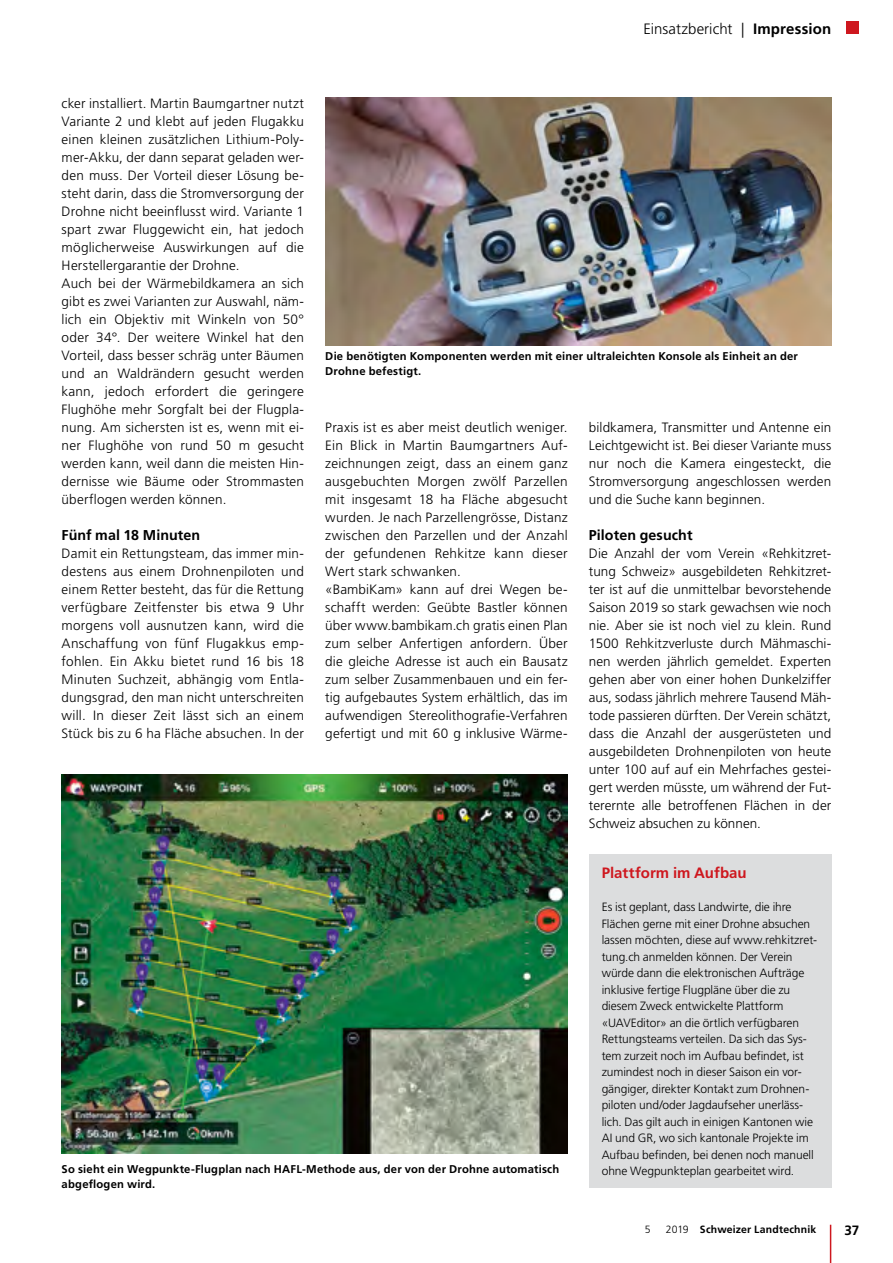
<style>
.page{position:relative;width:893px;height:1263px;background:#fff}
.page>*{position:absolute;margin:0;border:0;box-sizing:border-box;transform-origin:0 0}
.t1{font:300 15px "Frutiger LT Std";color:#000}
.t2{font:700 15px "Frutiger LT Std";letter-spacing:.005em;color:#ce171e}
.t3{font:700 14.25px "Frutiger LT Std";letter-spacing:.005em;color:#000}
.t4{font:300 13.5px/18px "Frutiger LT Std";letter-spacing:.01em;color:#000;text-align:justify}
.t5{font:700 13.5px "Frutiger LT Std";color:#000}
.t6{font:300 12px/16.5px "Frutiger LT Std";letter-spacing:-.005em;color:#000}
.t7{font:700 11.25px/15px "Frutiger LT Std";letter-spacing:.015em;color:#000}
.t8{font:700 10.5px "Frutiger LT Std";letter-spacing:.015em;color:#000}
.t9{font:300 10.5px "Frutiger LT Std";color:#000}
.s1{font-weight:700}
.s2{font-weight:300}
</style>
<div class="page">
<hr style="left:830px;top:1225px;width:1px;height:38px;background:#ce171e">
<div style="left:846px;top:21px;width:13px;height:13px;background:#ce171e"></div>
<div style="left:589px;top:854px;width:242px;height:334px;background:#dcddde"></div>
<img style="left:325px;top:98px;width:506px;height:248px">
<img style="left:62px;top:774px;width:506px;height:379px">
<p class="t1" style="left:644px;top:20px;width:189px">Einsatzbericht | <span class="s1">Impression</span></p>
<p class="t4" style="left:62px;top:95px;width:244px;text-align:left">cker installiert. Martin Baumgartner nutzt Variante 2 und klebt auf jeden Flugakku einen kleinen zusätzlichen Lithium-Poly&shy;mer-Akku, der dann separat geladen wer&shy;den muss. Der Vorteil dieser Lösung be&shy;steht darin, dass die Stromversorgung der Drohne nicht beeinflusst wird. Variante 1 spart zwar Fluggewicht ein, hat jedoch möglicherweise Auswirkungen auf die Herstellergarantie der Drohne.<br>Auch bei der Wärmebildkamera an sich gibt es zwei Varianten zur Auswahl, näm&shy;lich ein Objektiv mit Winkeln von 50° oder 34°. Der weitere Winkel hat den Vorteil, dass besser schräg unter Bäumen und an Waldrändern gesucht werden kann, jedoch erfordert die geringere Flughöhe mehr Sorgfalt bei der Flugpla&shy;nung. Am sichersten ist es, wenn mit ei&shy;ner Flughöhe von rund 50 m gesucht werden kann, weil dann die meisten Hin&shy;dernisse wie Bäume oder Strommasten überflogen werden können.</p>
<p class="t3" style="left:62px;top:527px;width:140px">Fünf mal 18 Minuten</p>
<p class="t4" style="left:62px;top:545px;width:244px">Damit ein Rettungsteam, das immer min&shy;destens aus einem Drohnenpiloten und einem Retter besteht, das für die Rettung verfügbare Zeitfenster bis etwa 9 Uhr morgens voll ausnutzen kann, wird die Anschaffung von fünf Flugakkus emp&shy;fohlen. Ein Akku bietet rund 16 bis 18<br>Minuten Suchzeit, abhängig vom Entla&shy;dungsgrad, den man nicht unterschreiten will. In dieser Zeit lässt sich an einem Stück bis zu 6 ha Fläche absuchen. In der</p>
<p class="t7" style="left:325px;top:349px;width:474px">Die benötigten Komponenten werden mit einer ultraleichten Konsole als Einheit an der<br>Drohne befestigt.</p>
<p class="t4" style="left:325px;top:419px;width:244px;text-align:left">Praxis ist es aber meist deutlich weniger.<br>Ein Blick in Martin Baumgartners Auf&shy;zeichnungen zeigt, dass an einem ganz ausgebuchten Morgen zwölf Parzellen mit insgesamt 18 ha Fläche abgesucht wurden. Je nach Parzellengrösse, Distanz zwischen den Parzellen und der Anzahl der gefundenen Rehkitze kann dieser Wert stark schwanken.<br>«BambiKam» kann auf drei Wegen be&shy;schafft werden: Geübte Bastler können über www.bambikam.ch gratis einen Plan zum selber Anfertigen anfordern. Über die gleiche Adresse ist auch ein Bausatz zum selber Zusammenbauen und ein fer&shy;tig aufgebautes System erhältlich, das im aufwendigen Stereolithografie-Verfahren gefertigt und mit 60 g inklusive Wärme-</p>
<p class="t4" style="left:589px;top:419px;width:244px">bildkamera, Transmitter und Antenne ein Leichtgewicht ist. Bei dieser Variante muss nur noch die Kamera eingesteckt, die Stromversorgung angeschlossen werden und die Suche kann beginnen.</p>
<p class="t3" style="left:589px;top:527px;width:105px">Piloten gesucht</p>
<p class="t4" style="left:589px;top:545px;width:244px">Die Anzahl der vom Verein «Rehkitzret&shy;tung Schweiz» ausgebildeten Rehkitzret&shy;ter ist auf die unmittelbar bevorstehende Saison 2019 so stark gewachsen wie noch nie. Aber sie ist noch viel zu klein. Rund 1500 Rehkitzverluste durch Mähmaschi&shy;nen werden jährlich gemeldet. Experten gehen aber von einer hohen Dunkelziffer aus, sodass jährlich mehrere Tausend Mäh&shy;tode passieren dürften. Der Verein schätzt, dass die Anzahl der ausgerüsteten und ausgebildeten Drohnenpiloten von heute unter 100 auf auf ein Mehrfaches gestei&shy;gert werden müsste, um während der Fut&shy;terernte alle betroffenen Flächen in der Schweiz absuchen zu können.</p>
<p class="t2" style="left:602px;top:864px;width:147px">Plattform im Aufbau</p>
<p class="t6" style="left:602px;top:899px;width:217px">Es ist geplant, dass Landwirte, die ihre Flächen gerne mit einer Drohne absuchen lassen möchten, diese auf www.rehkitzret&shy;tung.ch anmelden können. Der Verein würde dann die elektronischen Aufträge inklusive fertige Flugpläne über die zu diesem Zweck entwickelte Plattform «UAVEditor» an die örtlich verfügbaren Rettungsteams verteilen. Da sich das Sys&shy;tem zurzeit noch im Aufbau befindet, ist zumindest noch in dieser Saison ein vor&shy;gängiger, direkter Kontakt zum Drohnen&shy;piloten und/oder Jagdaufseher unerläss&shy;lich. Das gilt auch in einigen Kantonen wie AI und GR, wo sich kantonale Projekte im Aufbau befinden, bei denen noch manuell</p>
<p class="t7" style="left:62px;top:1162px;width:499px">So sieht ein Wegpunkte-Flugplan nach HAFL-Methode aus, der von der Drohne automatisch</p>
<p class="t6" style="left:602px;top:1163px;width:194px">ohne Wegpunkteplan gearbeitet wird.</p>
<p class="t7" style="left:62px;top:1177px;width:95px">abgeflogen wird.</p>
<p class="t9" style="left:645px;top:1223px;width:7px">5</p>
<p class="t8" style="left:666px;top:1223px;width:152px"><span class="s2">2019</span> Schweizer Landtechnik</p>
<p class="t5" style="left:844px;top:1222px;width:17px">37</p>
</div>
